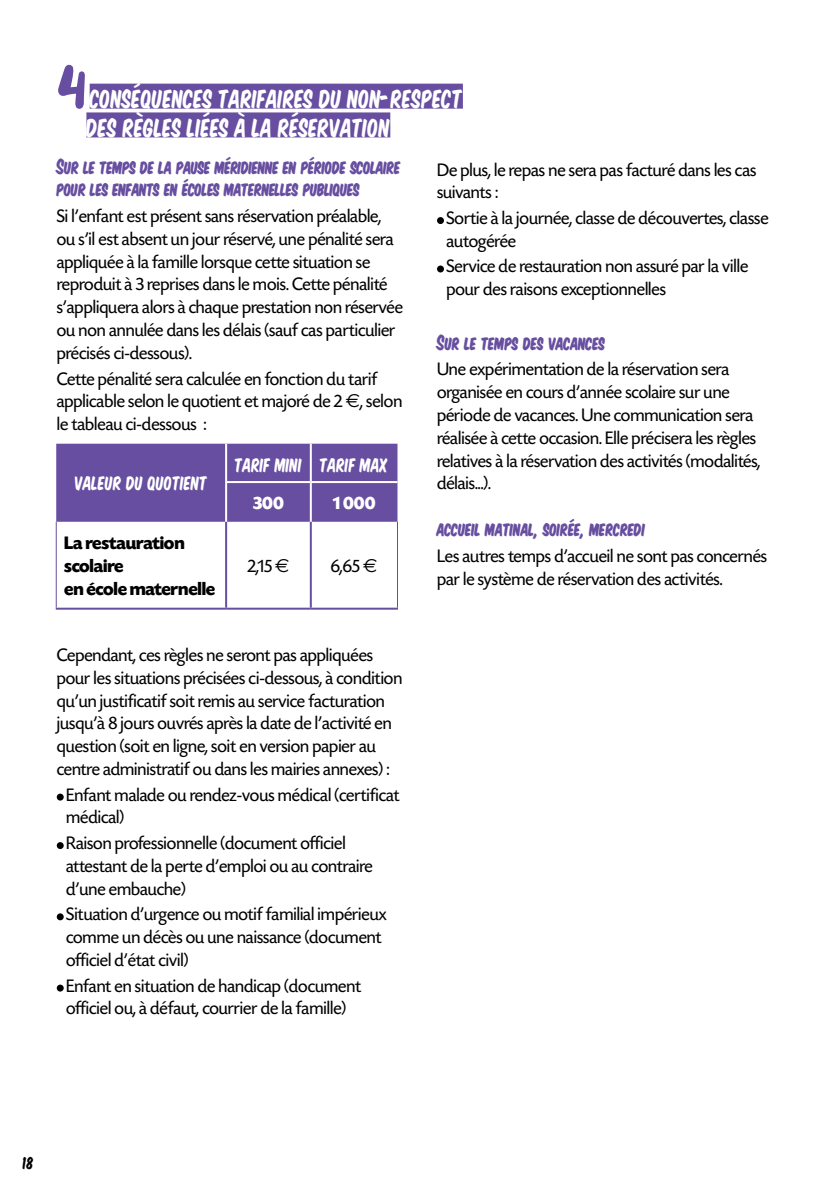
<style>
.page{position:relative;width:840px;height:1191px;background:#fff}
.page>*{position:absolute;margin:0;border:0;box-sizing:border-box;transform-origin:0 0}
.t1{font:66px "No Virus";color:#674ea0}
.t2{font:24px/28.8px "Komika Title";color:#fff}
.t3{font:20px/22px "Komika Title Kaps";letter-spacing:-.01em;color:#674ea0}
.t4{font:19px/22.8px "Today SH";color:#000}
.t5{font:700 19px/22.8px "Today SH";letter-spacing:-.01em;color:#000}
.t6{font:700 19px "Today SH";color:#fff}
.t7{font:18px "Komika Title";color:#fff}
.t8{font:16px "Komika Title";color:#000}
.s1{font-family:"Euro Sans"}
</style>
<div class="page">
<div style="left:57px;top:793px;width:7px;height:7px;background:#000;border-radius:50%"></div>
<div style="left:57px;top:842px;width:7px;height:7px;background:#000;border-radius:50%"></div>
<div style="left:57px;top:913px;width:7px;height:7px;background:#000;border-radius:50%"></div>
<div style="left:57px;top:984px;width:7px;height:7px;background:#000;border-radius:50%"></div>
<div style="left:437px;top:217px;width:6px;height:7px;background:#000;border-radius:50%"></div>
<div style="left:437px;top:265px;width:6px;height:7px;background:#000;border-radius:50%"></div>
<div style="left:56px;top:444px;width:341px;height:78px;background:#674ea0"></div>
<hr style="left:56px;top:522px;width:1px;height:85px;background:#674ea0">
<hr style="left:397px;top:522px;width:1px;height:85px;background:#674ea0">
<hr style="left:225px;top:522px;width:2px;height:85px;background:#674ea0">
<hr style="left:309px;top:522px;width:2px;height:85px;background:#674ea0">
<hr style="left:56px;top:607px;width:170px;height:2px;background:#674ea0">
<hr style="left:226px;top:607px;width:84px;height:2px;background:#674ea0">
<hr style="left:310px;top:607px;width:88px;height:2px;background:#674ea0">
<hr style="left:225px;top:444px;width:2px;height:37px;background:#fff">
<hr style="left:309px;top:444px;width:2px;height:37px;background:#fff">
<hr style="left:225px;top:481px;width:85px;height:2px;background:#fff">
<hr style="left:225px;top:483px;width:2px;height:39px;background:#fff">
<hr style="left:310px;top:481px;width:87px;height:2px;background:#fff">
<hr style="left:309px;top:483px;width:2px;height:39px;background:#fff">
<div style="left:90px;top:84px;width:372px;height:25px;background:#674ea0"></div>
<div style="left:86px;top:112px;width:304px;height:25px;background:#674ea0"></div>
<h1 class="t1" style="left:57px;top:57px;width:31px">4</h1>
<p class="t2" style="left:86px;top:83px;width:378px">CONSÉQUENCES TARIFAIRES DU NON-RESPECT<br>DES RÈGLES LIÉES À LA RÉSERVATION</p>
<p class="t3" style="left:57px;top:155px;width:345px">SUR LE TEMPS DE LA PAUSE MÉRIDIENNE EN PÉRIODE SCOLAIRE<br>POUR LES ENFANTS EN ÉCOLES MATERNELLES PUBLIQUES</p>
<p class="t4" style="left:57px;top:205px;width:347px">Si l’enfant est présent sans réservation préalable, ou s’il est absent un jour réservé, une pénalité sera appliquée à la famille lorsque cette situation se reproduit à 3 reprises dans le mois. Cette pénalité s’appliquera alors à chaque prestation non réservée ou non annulée dans les délais (sauf cas particulier précisés ci-dessous).</p>
<p class="t4" style="left:57px;top:368px;width:347px">Cette pénalité sera calculée en fonction du tarif applicable selon le quotient et majoré de 2 <span class="s1">€</span>, selon le tableau ci-dessous :</p>
<p class="t7" style="left:75px;top:469px;width:134px">VALEUR DU QUOTIENT</p>
<p class="t5" style="left:64px;top:532px;width:152px">La restauration scolaire<br>en école maternelle</p>
<p class="t7" style="left:235px;top:451px;width:155px">TARIF MINI TARIF MAX</p>
<p class="t6" style="left:253px;top:493px;width:32px">300</p>
<p class="t6" style="left:332px;top:493px;width:44px">1 000</p>
<p class="t4" style="left:247px;top:555px;width:44px">2,15 <span class="s1">€</span></p>
<p class="t4" style="left:330px;top:555px;width:48px">6,65 <span class="s1">€</span></p>
<p class="t4" style="left:57px;top:644px;width:347px">Cependant, ces règles ne seront pas appliquées pour les situations précisées ci-dessous, à condition qu’un justificatif soit remis au service facturation jusqu’à 8 jours ouvrés après la date de l’activité en question (soit en ligne, soit en version papier au centre administratif ou dans les mairies annexes) :</p>
<p class="t4" style="left:66px;top:783px;width:335px">Enfant malade ou rendez-vous médical (certificat médical)</p>
<p class="t4" style="left:66px;top:832px;width:308px">Raison professionnelle (document officiel attestant de la perte d’emploi ou au contraire d’une embauche)</p>
<p class="t4" style="left:66px;top:903px;width:322px">Situation d’urgence ou motif familial impérieux comme un décès ou une naissance (document officiel d’état civil)</p>
<p class="t4" style="left:66px;top:974px;width:296px">Enfant en situation de handicap (document officiel ou, à défaut, courrier de la famille)</p>
<p class="t4" style="left:437px;top:159px;width:321px">De plus, le repas ne sera pas facturé dans les cas suivants :</p>
<p class="t4" style="left:446px;top:207px;width:323px">Sortie à la journée, classe de découvertes, classe autogérée</p>
<p class="t4" style="left:446px;top:256px;width:303px">Service de restauration non assuré par la ville pour des raisons exceptionnelles</p>
<p class="t3" style="left:437px;top:330px;width:170px">SUR LE TEMPS DES VACANCES</p>
<p class="t4" style="left:437px;top:358px;width:325px">Une expérimentation de la réservation sera organisée en cours d’année scolaire sur une période de vacances. Une communication sera réalisée à cette occasion. Elle précisera les règles relatives à la réservation des activités (modalités, délais...).</p>
<p class="t3" style="left:437px;top:517px;width:210px">ACCUEIL MATINAL, SOIRÉE, MERCREDI</p>
<p class="t4" style="left:437px;top:545px;width:331px">Les autres temps d’accueil ne sont pas concernés par le système de réservation des activités.</p>
<p class="t8" style="left:23px;top:1150px;width:13px">18</p>
</div>
